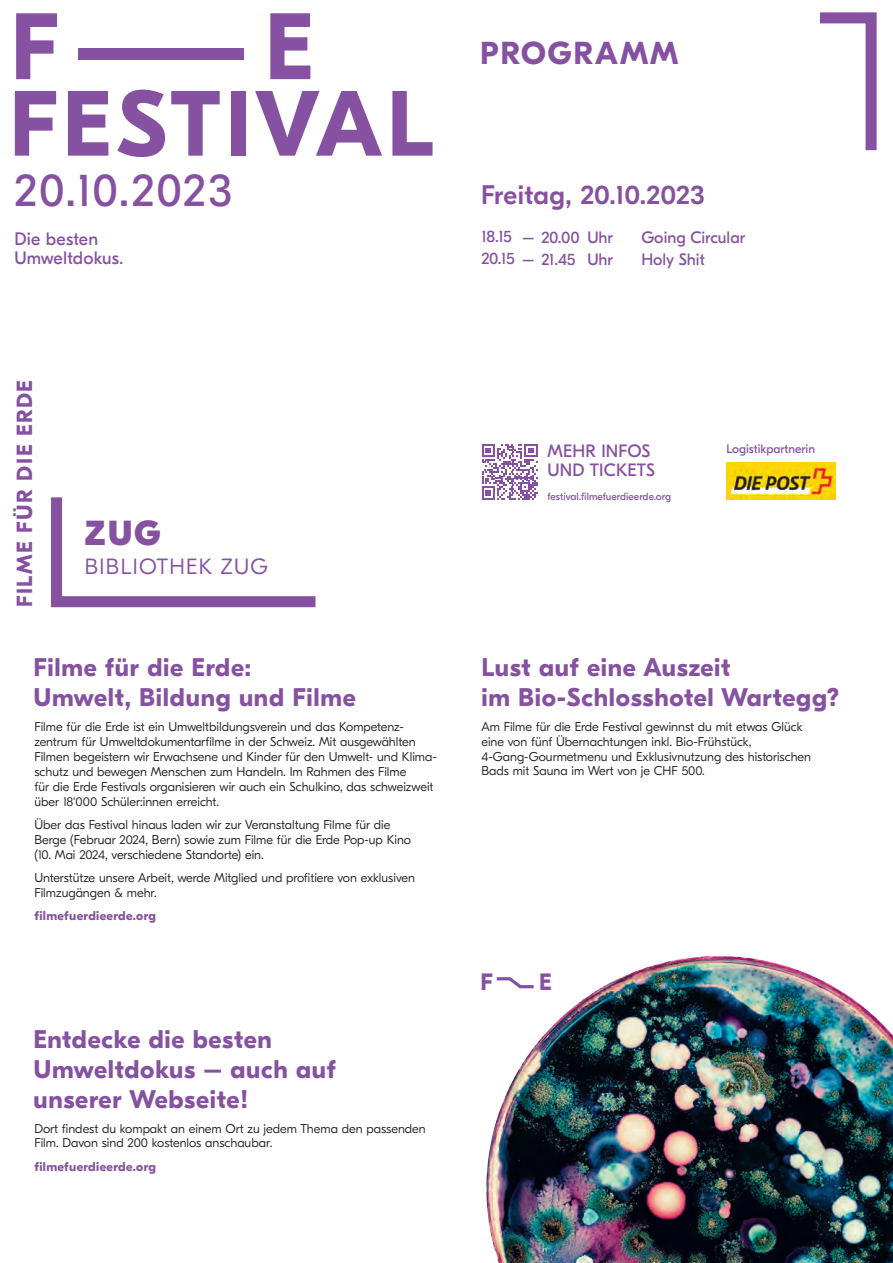
<style>
.page{position:relative;width:893px;height:1263px;background:#fff}
.page>*{position:absolute;margin:0;border:0;box-sizing:border-box;transform-origin:0 0}
.t1{font:700 92.4px "GT Eesti Display";letter-spacing:.05em;color:#8551a0}
.t2{font:46.2px "GT Eesti Display";letter-spacing:.03em;color:#8551a0}
.t3{font:800 34.8px "GT Eesti Display";color:#8551a0}
.t4{font:700 31.8px "GT Eesti Display";letter-spacing:.06em;color:#8551a0}
.t5{font:500 26.85px "GT Eesti Display";color:#8551a0}
.t6{font:700 25.5px/30px "GT Eesti Display";letter-spacing:.03em;color:#8551a0}
.t7{font:700 23.7px "GT Eesti Display";color:#8551a0}
.t8{font:300 22.05px "GT Eesti Display";letter-spacing:.06em;color:#8551a0}
.t9{font:700 21.9px "GT Eesti Display";letter-spacing:.07em;color:#8551a0}
.t10{font:18px/19.5px "GT Eesti Display";letter-spacing:.01em;color:#8551a0}
.t11{font:17.85px/19.4px "GT Eesti Display";letter-spacing:.01em;color:#8551a0}
.t12{font:16.5px "GT Eesti Display";color:#8551a0}
.t13{font:16.5px/22.4px "GT Eesti Display";letter-spacing:-.02em;color:#8551a0}
.t14{font:300 12.75px/14.9px "GT Eesti Display";color:#231f20}
.t15{font:700 12.75px "GT Eesti Display";letter-spacing:.03em;color:#8551a0}
.t16{font:12.45px "GT Eesti Display";color:#8551a0}
.t17{font:10.5px "GT Eesti Display";color:#8551a0}
</style>
<div class="page">
<svg style="left:820px;top:12px;width:57px;height:139px"></svg>
<svg style="left:16px;top:13px;width:41px;height:66px"></svg>
<svg style="left:270px;top:13px;width:40px;height:66px"></svg>
<div style="left:78px;top:49px;width:166px;height:11px;background:#8551a0"></div>
<svg style="left:482px;top:444px;width:56px;height:56px"></svg>
<img style="left:726px;top:462px;width:110px;height:38px">
<img style="left:486px;top:956px;width:407px;height:307px">
<svg style="left:51px;top:497px;width:265px;height:111px"></svg>
<h1 class="t1" style="left:9px;top:72px;width:425px">FESTIVAL</h1>
<h2 class="t2" style="left:14px;top:165px;width:220px">20.10.2023</h2>
<h3 class="t10" style="left:14px;top:229px;width:110px">Die besten<br>Umweltdokus.</h3>
<h3 class="t9" style="left:12px;top:607px;width:229px;rotate:-90deg">FILME FÜR DIE ERDE</h3>
<p class="t3" style="left:85px;top:514px;width:77px">ZUG</p>
<p class="t8" style="left:85px;top:554px;width:184px">BIBLIOTHEK ZUG</p>
<h3 class="t6" style="left:33px;top:653px;width:324px">Filme für die Erde:<br>Umwelt, Bildung und Filme</h3>
<p class="t14" style="left:34px;top:720px;width:404px">Filme für die Erde ist ein Umweltbildungsverein und das Kompetenz&shy;zentrum für Umweltdokumentarfilme in der Schweiz. Mit ausgewählten Filmen begeistern wir Erwachsene und Kinder für den Umwelt- und Klima&shy;schutz und bewegen Menschen zum Handeln. Im Rahmen des Filme<br>für die Erde Festivals organisieren wir auch ein Schulkino, das schweizweit über 18‘000 Schüler:innen erreicht.</p>
<p class="t14" style="left:34px;top:817px;width:378px">Über das Festival hinaus laden wir zur Veranstaltung Filme für die<br>Berge (Februar 2024, Bern) sowie zum Filme für die Erde Pop-up Kino (10. Mai 2024, verschiedene Standorte) ein.</p>
<p class="t14" style="left:34px;top:870px;width:382px">Unterstütze unsere Arbeit, werde Mitglied und profitiere von exklusiven<br>Filmzugängen &amp; mehr.</p>
<p class="t15" style="left:34px;top:909px;width:123px">filmefuerdieerde.org</p>
<p class="t6" style="left:33px;top:1024px;width:304px">Entdecke die besten<br>Umweltdokus – auch auf unserer Webseite!</p>
<p class="t14" style="left:34px;top:1121px;width:393px">Dort findest du kompakt an einem Ort zu jedem Thema den passenden<br>Film. Davon sind 200 kostenlos anschaubar.</p>
<p class="t15" style="left:34px;top:1159px;width:123px">filmefuerdieerde.org</p>
<h3 class="t4" style="left:480px;top:36px;width:200px">PROGRAMM</h3>
<h3 class="t5" style="left:481px;top:180px;width:225px">Freitag, 20.10.2023</h3>
<p class="t12" style="left:522px;top:228px;width:59px">– 20.00</p>
<p class="t12" style="left:587px;top:228px;width:27px">Uhr</p>
<p class="t12" style="left:641px;top:228px;width:105px">Going Circular</p>
<p class="t12" style="left:587px;top:250px;width:27px">Uhr</p>
<p class="t12" style="left:641px;top:250px;width:65px">Holy Shit</p>
<p class="t13" style="left:481px;top:226px;width:96px">18.15<br>20.15 – 21.45</p>
<h3 class="t11" style="left:548px;top:441px;width:109px">MEHR INFOS<br>UND TICKETS</h3>
<p class="t17" style="left:548px;top:491px;width:125px">festival.filmefuerdieerde.org</p>
<p class="t16" style="left:726px;top:442px;width:90px">Logistikpartnerin</p>
<h3 class="t6" style="left:481px;top:653px;width:359px">Lust auf eine Auszeit<br>im Bio-Schlosshotel Wartegg?</h3>
<p class="t14" style="left:481px;top:719px;width:331px">Am Filme für die Erde Festival gewinnst du mit etwas Glück eine von fünf Übernachtungen inkl. Bio-Frühstück, 4-Gang-Gourmetmenu und Exklusivnutzung des historischen Bads mit Sauna im Wert von je CHF 500.</p>
<h3 class="t7" style="left:480px;top:968px;width:14px">F</h3>
<h3 class="t7" style="left:539px;top:968px;width:14px">E</h3>
</div>
